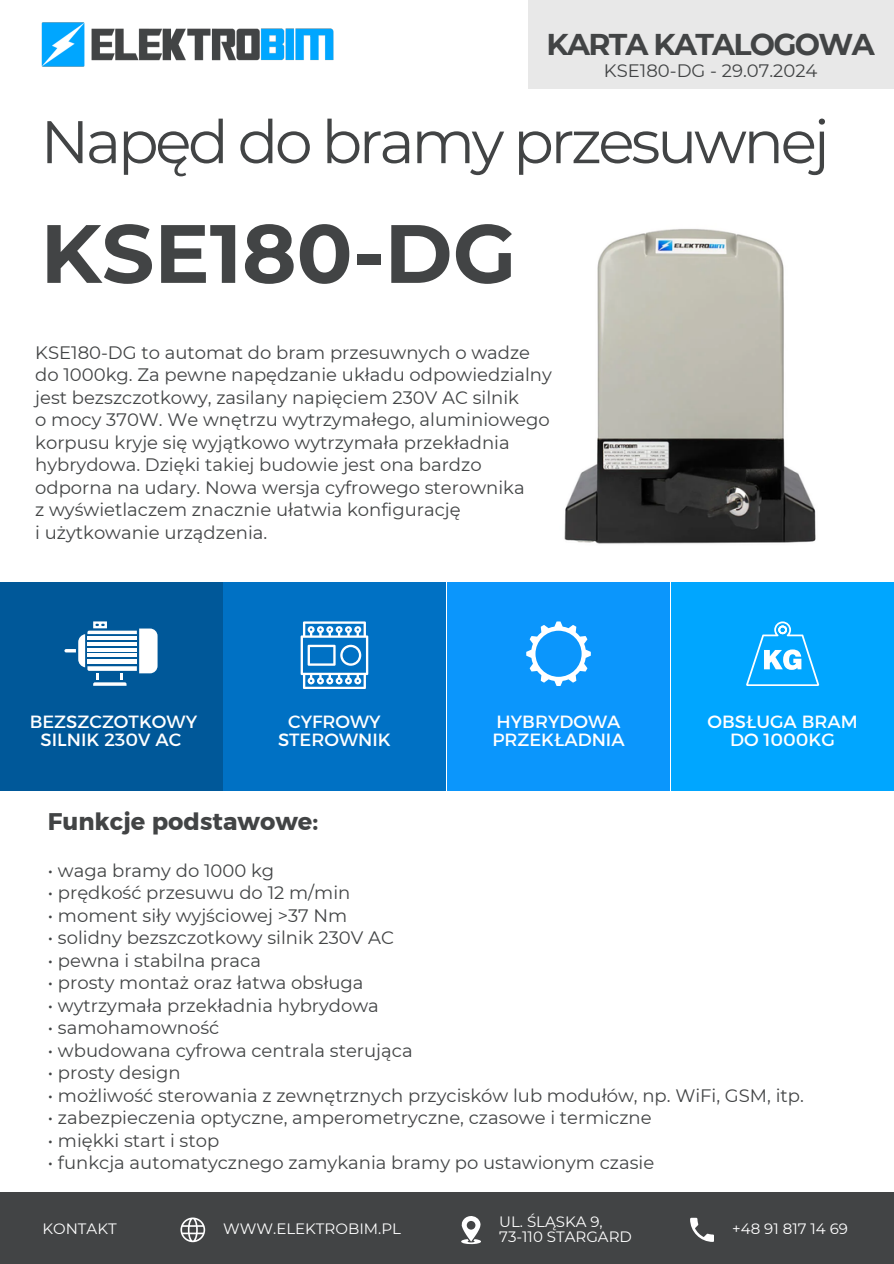
<style>
.page{position:relative;width:894px;height:1264px;background:#fff}
.page>*{position:absolute;margin:0;border:0;box-sizing:border-box;transform-origin:0 0}
.t1{font:700 82.5px "Montserrat";color:#424445}
.t2{font:60px "Montserrat";letter-spacing:-.055em;color:#424445}
.t3{font:700 30px "Montserrat";letter-spacing:-.055em;color:#424445}
.t4{font:24px "Kief Montaser Bold";color:#424445}
.t5{font:18px/22.5px "Montserrat";color:#424445}
.t6{font:18px/18px "Kief Montaser Regular";color:#fff;text-align:center}
.t7{font:15px "Montserrat";color:#fff}
</style>
<div class="page">
<div style="left:0;top:583px;width:222px;height:208px;background:#005899"></div>
<div style="left:0;top:1192px;width:893px;height:71px;background:#424445"></div>
<svg style="left:690px;top:1217px;width:23px;height:24px"></svg>
<svg style="left:461px;top:1216px;width:20px;height:28px"></svg>
<svg style="left:180px;top:1217px;width:25px;height:25px"></svg>
<img style="left:41px;top:22px;width:293px;height:45px">
<img style="left:564px;top:229px;width:252px;height:315px">
<svg style="left:64px;top:621px;width:93px;height:64px"></svg>
<div style="left:223px;top:583px;width:222px;height:208px;background:#0071c4"></div>
<div style="left:447px;top:583px;width:222px;height:208px;background:#0b96fc"></div>
<svg style="left:526px;top:621px;width:64px;height:64px"></svg>
<div style="left:671px;top:583px;width:222px;height:208px;background:#00a6ff"></div>
<svg style="left:746px;top:621px;width:72px;height:64px"></svg>
<div style="left:527px;top:0;width:366px;height:89px;background:#e8e8e8"></div>
<svg style="left:300px;top:621px;width:68px;height:68px"></svg>
<p class="t3" style="left:546px;top:26px;width:329px">KARTA KATALOGOWA</p>
<h6 class="t5" style="left:603px;top:59px;width:215px">KSE180-DG - 29.07.2024</h6>
<h5 class="t2" style="left:40px;top:105px;width:790px">Napęd do bramy przesuwnej</h5>
<h2 class="t1" style="left:40px;top:203px;width:477px">KSE180-DG</h2>
<h1 class="t5" style="left:35px;top:341px;width:518px">KSE180-DG to automat do bram przesuwnych o wadze do 1000kg. Za pewne napędzanie układu odpowiedzialny jest bezszczotkowy, zasilany napięciem 230V AC silnik<br>o mocy 370W. We wnętrzu wytrzymałego, aluminiowego korpusu kryje się wyjątkowo wytrzymała przekładnia hybrydowa. Dzięki takiej budowie jest ona bardzo odporna na udary. Nowa wersja cyfrowego sterownika<br>z wyświetlaczem znacznie ułatwia konfigurację<br>i użytkowanie urządzenia.</h1>
<p class="t6" style="left:30px;top:713px;width:169px">BEZSZCZOTKOWY<br>SILNIK 230V AC</p>
<h5 class="t6" style="left:278px;top:713px;width:114px">CYFROWY<br>STEROWNIK</h5>
<p class="t6" style="left:492px;top:713px;width:134px;text-align:left">HYBRYDOWA<br>PRZEKŁADNIA</p>
<h5 class="t6" style="left:707px;top:713px;width:151px">OBSŁUGA BRAM<br>DO 1000KG</h5>
<h5 class="t4" style="left:48px;top:807px;width:272px">Funkcje podstawowe:</h5>
<h4 class="t5" style="left:48px;top:858px;width:228px">• waga bramy do 1000 kg</h4>
<h4 class="t5" style="left:48px;top:881px;width:304px">• prędkość przesuwu do 12 m/min</h4>
<h4 class="t5" style="left:48px;top:903px;width:301px">• moment siły wyjściowej &gt;37 Nm</h4>
<h4 class="t5" style="left:48px;top:926px;width:347px">• solidny bezszczotkowy silnik 230V AC</h4>
<h4 class="t5" style="left:48px;top:948px;width:214px">• pewna i stabilna praca</h4>
<h4 class="t5" style="left:48px;top:971px;width:317px">• prosty montaż oraz łatwa obsługa</h4>
<h4 class="t5" style="left:48px;top:993px;width:332px">• wytrzymała przekładnia hybrydowa</h4>
<h4 class="t5" style="left:48px;top:1016px;width:173px">• samohamowność</h4>
<h4 class="t5" style="left:48px;top:1038px;width:366px">• wbudowana cyfrowa centrala sterująca</h4>
<h4 class="t5" style="left:48px;top:1061px;width:134px">• prosty design</h4>
<h4 class="t5" style="left:48px;top:1083px;width:757px">• możliwość sterowania z zewnętrznych przycisków lub modułów, np. WiFi, GSM, itp.</h4>
<h4 class="t5" style="left:48px;top:1106px;width:605px">• zabezpieczenia optyczne, amperometryczne, czasowe i termiczne</h4>
<h4 class="t5" style="left:48px;top:1128px;width:173px">• miękki start i stop</h4>
<h4 class="t5" style="left:48px;top:1151px;width:607px">• funkcja automatycznego zamykania bramy po ustawionym czasie</h4>
<h5 class="t7" style="left:499px;top:1212px;width:105px">UL. ŚLĄSKA 9,</h5>
<p class="t7" style="left:499px;top:1227px;width:134px">73-110 STARGARD</p>
<p class="t7" style="left:42px;top:1219px;width:76px">KONTAKT</p>
<p class="t7" style="left:223px;top:1219px;width:179px">WWW.ELEKTROBIM.PL</p>
<h6 class="t7" style="left:732px;top:1219px;width:117px">+48 91 817 14 69</h6>
</div>
